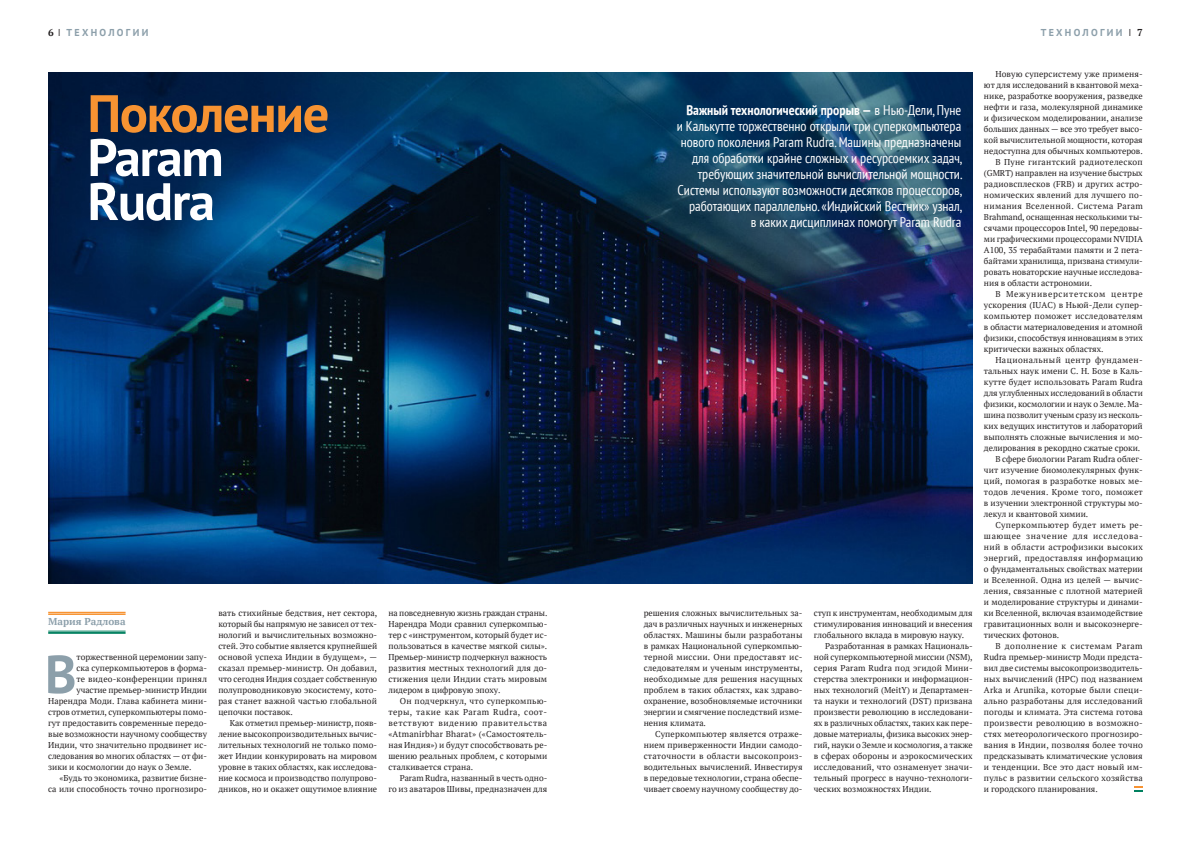
<style>
.page{position:relative;width:1191px;height:842px;background:#fff}
.page>*{position:absolute;margin:0;border:0;box-sizing:border-box;transform-origin:0 0}
.Bukva{font:700 53.4px "PT Sans";color:#8c9faa}
.TITLE_1{font:700 52.5px/44px "PT Sans";letter-spacing:-.025em;color:#fff}
.Lid{font:condensed 14px/16px "PT Sans";color:#fff;text-align:right}
.t1{font:700 10px "PT Sans";letter-spacing:.23em;color:#8c9faa}
.Autor{font:700 10px "PT Serif";color:#8c9faa}
.TEXT{font:8.5px/11px "PT Serif";color:#231f20;text-align:justify}
.Bukva-2{font:8.5px "PT Serif";color:#231f20}
.Bukva-3{font:8.5px "PT Serif";letter-spacing:.02em;color:#231f20}
.s1{font-family:"PT Serif";color:#231f20}
.s2{font-weight:400;font-stretch:condensed;color:#231f20}
.s3{color:#f79332}
.s4{font-weight:700}
</style>
<div class="page">
<svg style="left:1134px;top:786px;width:8px;height:6px"></svg>
<hr style="left:48px;top:631px;width:78px;height:1px;background:#00805f">
<hr style="left:48px;top:632px;width:78px;height:2px;background:#00805f">
<hr style="left:48px;top:612px;width:78px;height:2px;background:#f79332">
<hr style="left:48px;top:614px;width:78px;height:1px;background:#f79332">
<img style="left:48px;top:73px;width:924px;height:510px">
<p class="t1" style="left:48px;top:26px;width:102px"><span class="s1">6</span> <span class="s2">I</span> ТЕХНОЛОГИИ</p>
<p class="t1" style="left:1040px;top:26px;width:104px">ТЕХНОЛОГИИ <span class="s2">I</span> <span class="s1">7</span></p>
<p class="TITLE_1" style="left:87px;top:90px;width:243px"><span class="s3">Поколение<br></span>Param<br>Rudra</p>
<p class="Lid" style="left:677px;top:102px;width:287px"><span class="s4">Важный технологический прорыв —</span> в Нью-Дели, Пуне<br>и Калькутте торжественно открыли три суперкомпьютера нового поколения Param Rudra. Машины предназначены для обработки крайне сложных и ресурсоемких задач, требующих значительной вычислительной мощности.<br>Системы используют возможности десятков процессоров, работающих параллельно. «Индийский Вестник» узнал,<br>в каких дисциплинах помогут Param Rudra</p>
<p class="Autor" style="left:48px;top:615px;width:79px">Мария Радлова</p>
<p class="Bukva" style="left:45px;top:639px;width:33px">В</p>
<p class="Bukva-2" style="left:77px;top:651px;width:132px">торжественной церемонии запу-</p>
<p class="Bukva-2" style="left:77px;top:662px;width:132px">ска суперкомпьютеров в форма-</p>
<p class="Bukva-3" style="left:77px;top:673px;width:132px">те видео-конференции принял</p>
<p class="Bukva-2" style="left:77px;top:684px;width:132px">участие премьер-министр Индии</p>
<p class="Bukva-2" style="left:48px;top:695px;width:160px">Нарендра Моди. Глава кабинета мини-</p>
<p class="Bukva-2" style="left:48px;top:706px;width:160px">стров отметил, суперкомпьютеры помо-</p>
<p class="Bukva-2" style="left:48px;top:717px;width:160px">гут предоставить современные передо-</p>
<p class="Bukva-2" style="left:48px;top:728px;width:160px">вые возможности научному сообществу</p>
<p class="Bukva-2" style="left:48px;top:739px;width:160px">Индии, что значительно продвинет ис-</p>
<p class="Bukva-2" style="left:48px;top:750px;width:160px">следования во многих областях — от фи-</p>
<p class="Bukva-2" style="left:48px;top:761px;width:145px">зики и космологии до наук о Земле.</p>
<p class="TEXT" style="left:48px;top:772px;width:160px;text-align:right">«Будь то экономика, развитие бизне-<br>са или способность точно прогнозиро-</p>
<p class="TEXT" style="left:218px;top:607px;width:160px">вать стихийные бедствия, нет сектора, который бы напрямую не зависел от тех&shy;нологий и вычислительных возможно&shy;стей. Это событие является крупнейшей основой успеха Индии в будущем», — сказал премьер-министр. Он добавил, что сегодня Индия создает собственную полупроводниковую экосистему, кото&shy;рая станет важной частью глобальной цепочки поставок.</p>
<p class="TEXT" style="left:218px;top:717px;width:160px;text-indent:11px">Как отметил премьер-министр, появ&shy;ление высокопроизводительных вычис&shy;лительных технологий не только помо&shy;жет Индии конкурировать на мировом уровне в таких областях, как исследова&shy;ние космоса и производство полупрово&shy;дников, но и окажет ощутимое влияние</p>
<p class="TEXT" style="left:388px;top:607px;width:160px">на повседневную жизнь граждан страны.<br>Нарендра Моди сравнил суперкомпью&shy;тер с «инструментом, который будет ис&shy;пользоваться в качестве мягкой силы».<br>Премьер-министр подчеркнул важность развития местных технологий для до&shy;стижения цели Индии стать мировым лидером в цифровую эпоху.</p>
<p class="TEXT" style="left:388px;top:695px;width:160px;text-indent:11px">Он подчеркнул, что суперкомпью&shy;теры, такие как Param Rudra, соот&shy;ветствуют видению правительства «Atmanirbhar Bharat» («Самостоятель&shy;ная Индия») и будут способствовать ре&shy;шению реальных проблем, с которыми сталкивается страна.</p>
<p class="TEXT" style="left:388px;top:772px;width:160px;text-align:right">Param Rudra, названный в честь одно-<br>го из аватаров Шивы, предназначен для</p>
<p class="TEXT" style="left:643px;top:607px;width:160px">решения сложных вычислительных за&shy;дач в различных научных и инженерных областях. Машины были разработаны в рамках Национальной суперкомпью&shy;терной миссии. Они предоставят ис&shy;следователям и ученым инструменты, необходимые для решения насущных проблем в таких областях, как здраво&shy;охранение, возобновляемые источники энергии и смягчение последствий изме&shy;нения климата.</p>
<p class="TEXT" style="left:643px;top:728px;width:160px;text-indent:11px">Суперкомпьютер является отраже&shy;нием приверженности Индии самодо&shy;статочности в области высокопроиз&shy;водительных вычислений. Инвестируя в передовые технологии, страна обеспе&shy;чивает своему научному сообществу до-</p>
<p class="TEXT" style="left:814px;top:607px;width:160px">ступ к инструментам, необходимым для стимулирования инноваций и внесения глобального вклада в мировую науку.</p>
<p class="TEXT" style="left:814px;top:640px;width:160px;text-indent:11px">Разработанная в рамках Националь&shy;ной суперкомпьютерной миссии (NSM), серия Param Rudra под эгидой Мини&shy;стерства электроники и информацион&shy;ных технологий (MeitY) и Департамен&shy;та науки и технологий (DST) призвана произвести революцию в исследовани&shy;ях в различных областях, таких как пере&shy;довые материалы, физика высоких энер&shy;гий, науки о Земле и космология, а также в сферах обороны и аэрокосмических исследований, что ознаменует значи&shy;тельный прогресс в научно-технологи&shy;ческих возможностях Индии.</p>
<p class="TEXT" style="left:984px;top:68px;width:160px;text-indent:11px">Новую суперсистему уже применя&shy;ют для исследований в квантовой меха&shy;нике, разработке вооружения, разведке нефти и газа, молекулярной динамике и физическом моделировании, анализе больших данных — все это требует высо&shy;кой вычислительной мощности, которая недоступна для обычных компьютеров.</p>
<p class="TEXT" style="left:984px;top:156px;width:160px;text-indent:11px">В Пуне гигантский радиотелескоп (GMRT) направлен на изучение быстрых радиовсплесков (FRB) и других астро&shy;номических явлений для лучшего по&shy;нимания Вселенной. Система Param Brahmand, оснащенная несколькими ты&shy;сячами процессоров Intel, 90 передовы&shy;ми графическими процессорами NVIDIA A100, 35 терабайтами памяти и 2 пета&shy;байтами хранилища, призвана стимули&shy;ровать новаторские научные исследова&shy;ния в области астрономии.</p>
<p class="TEXT" style="left:984px;top:288px;width:160px;text-indent:11px">В Межуниверситетском центре ускорения (IUAC) в Ньюй-Дели супер&shy;компьютер поможет исследователям в области материаловедения и атомной физики, способствуя инновациям в этих критически важных областях.</p>
<p class="TEXT" style="left:984px;top:354px;width:160px;text-indent:11px">Национальный центр фундамен&shy;тальных наук имени С. Н. Бозе в Каль&shy;кутте будет использовать Param Rudra для углубленных исследований в области физики, космологии и наук о Земле. Ма&shy;шина позволит ученым сразу из несколь&shy;ких ведущих институтов и лабораторий выполнять сложные вычисления и мо&shy;делирования в рекордно сжатые сроки.</p>
<p class="TEXT" style="left:984px;top:453px;width:160px;text-indent:11px">В сфере биологии Param Rudra облег&shy;чит изучение биомолекулярных функ&shy;ций, помогая в разработке новых ме&shy;тодов лечения. Кроме того, поможет в изучении электронной структуры мо&shy;лекул и квантовой химии.</p>
<p class="TEXT" style="left:984px;top:519px;width:160px;text-indent:11px">Суперкомпьютер будет иметь ре&shy;шающее значение для исследова&shy;ний в области астрофизики высоких энергий, предоставляя информацию о фундаментальных свойствах материи и Вселенной. Одна из целей — вычис&shy;ления, связанные с плотной материей и моделирование структуры и динами&shy;ки Вселенной, включая взаимодействие гравитационных волн и высокоэнерге&shy;тических фотонов.</p>
<p class="TEXT" style="left:984px;top:640px;width:160px;text-indent:11px">В дополнение к системам Param Rudra премьер-министр Моди предста&shy;вил две системы высокопроизводитель&shy;ных вычислений (HPC) под названием Arka и Arunika, которые были специ&shy;ально разработаны для исследований погоды и климата. Эта система готова произвести революцию в возможно&shy;стях метеорологического прогнозиро&shy;вания в Индии, позволяя более точно предсказывать климатические условия и тенденции. Все это даст новый им&shy;пульс в развитии сельского хозяйства и городского планирования.</p>
</div>
